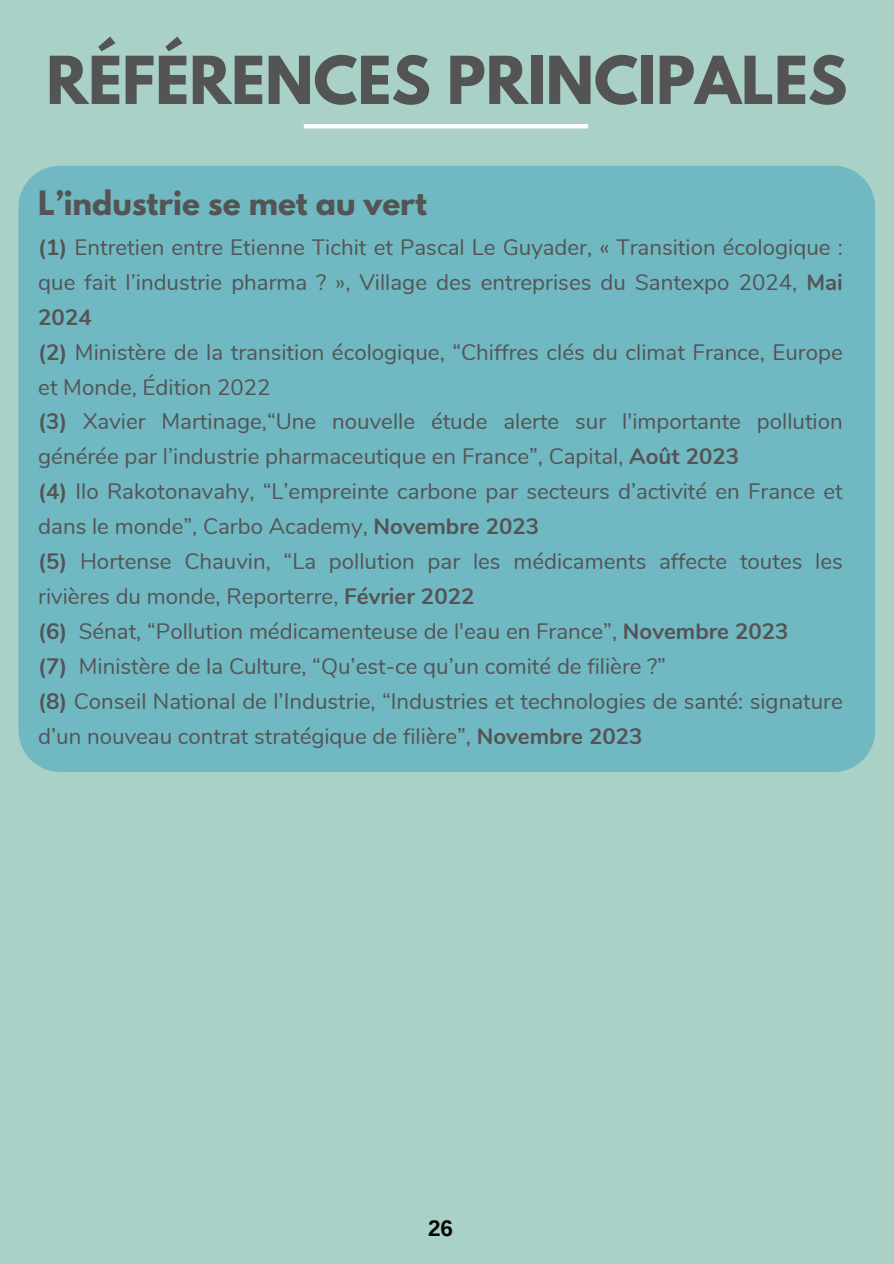
<style>
.page{position:relative;width:894px;height:1264px;background:#fff}
.page>*{position:absolute;margin:0;border:0;box-sizing:border-box;transform-origin:0 0}
.t1{font:700 58.5px "League Spartan";color:#545454}
.t2{font:700 29.7px "League Spartan";color:#545454}
.t3{font:700 22.5px "Arimo";color:#030303}
.t4{font:22.2px/34.8px "Nunito";color:#545454}
.s1{font-weight:700}
</style>
<div class="page">
<div style="left:0;top:0;width:893px;height:1263px;background:#aad1c7"></div>
<hr style="left:304px;top:124px;width:284px;height:4px;background:#fefefe">
<div style="left:18px;top:166px;width:856px;height:606px;background:#70b8c2"></div>
<h1 class="t1" style="left:46px;top:51px;width:802px">RÉFÉRENCES PRINCIPALES</h1>
<p class="t2" style="left:38px;top:188px;width:390px">L’industrie se met au vert</p>
<p class="t4" style="left:38px;top:230px;width:805px;text-align:justify"><span class="s1">(1)</span> Entretien entre Etienne Tichit et Pascal Le Guyader, « Transition écologique : que fait l’industrie pharma ? », Village des entreprises du Santexpo 2024, <span class="s1">Mai 2024</span></p>
<p class="t4" style="left:38px;top:335px;width:805px"><span class="s1">(2)</span> Ministère de la transition écologique, “Chiffres clés du climat France, Europe et Monde, Édition 2022</p>
<p class="t4" style="left:38px;top:405px;width:805px"><span class="s1">(3)</span> Xavier Martinage,“Une nouvelle étude alerte sur l'importante pollution générée par l’industrie pharmaceutique en France”, Capital, <span class="s1">Août 2023</span></p>
<p class="t4" style="left:38px;top:474px;width:805px"><span class="s1">(4)</span> Ilo Rakotonavahy, “L’empreinte carbone par secteurs d’activité en France et dans le monde”, Carbo Academy, <span class="s1">Novembre 2023</span></p>
<p class="t4" style="left:38px;top:544px;width:805px"><span class="s1">(5)</span> Hortense Chauvin, “La pollution par les médicaments affecte toutes les rivières du monde, Reporterre, <span class="s1">Février 2022</span></p>
<p class="t4" style="left:38px;top:614px;width:751px"><span class="s1">(6)</span> Sénat, “Pollution médicamenteuse de l'eau en France”, <span class="s1">Novembre 2023</span></p>
<p class="t4" style="left:38px;top:649px;width:629px"><span class="s1">(7)</span> Ministère de la Culture, “Qu’est-ce qu’un comité de filière ?”</p>
<p class="t4" style="left:38px;top:684px;width:805px"><span class="s1">(8)</span> Conseil National de l’Industrie, “Industries et technologies de santé: signature d’un nouveau contrat stratégique de filière”, <span class="s1">Novembre 2023</span></p>
<p class="t3" style="left:428px;top:1215px;width:27px">26</p>
</div>
